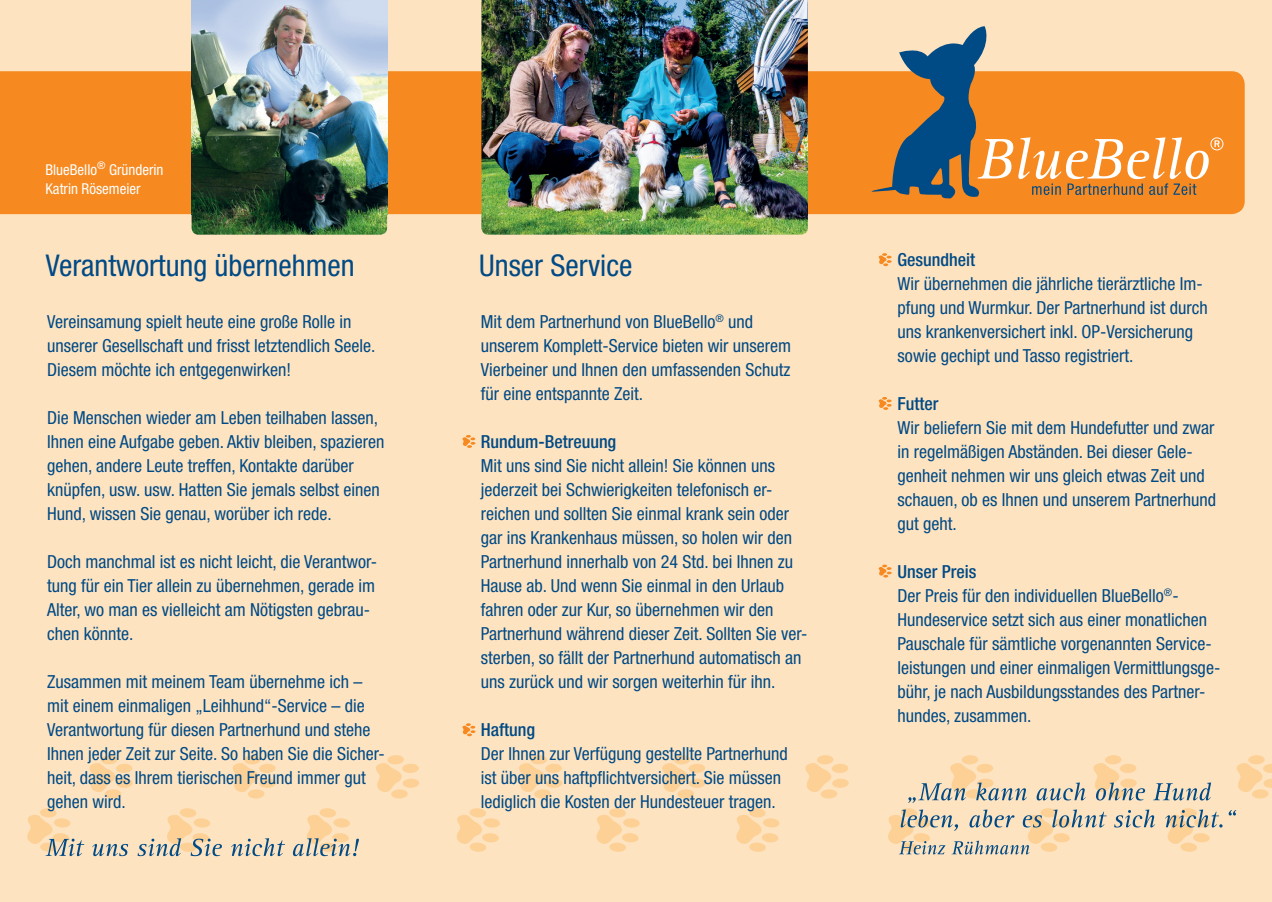
<style>
.page{position:relative;width:1272px;height:902px;background:#fff}
.page>*{position:absolute;margin:0;border:0;box-sizing:border-box;transform-origin:0 0}
.t1{font:condensed 30px "Helvetica Neue LT Std";color:#004a86}
.t2{font:condensed 18px/24px "Helvetica Neue LT Std";color:#004a86}
.t3{font:500 condensed 18px "Helvetica Neue LT Std";color:#004a86}
.t4{font:condensed 15px/19.5px "Helvetica Neue LT Std";color:#fff}
.s1{font-weight:500}
</style>
<div class="page">
<div style="left:0;top:0;width:1271px;height:901px;background:#fee3c0"></div>
<div style="left:101px;top:755px;width:17px;height:9px;background:#fdd095;border-radius:50%"></div>
<div style="left:116px;top:763px;width:16px;height:10px;background:#fdd095;border-radius:50%"></div>
<div style="left:116px;top:778px;width:17px;height:9px;background:#fdd095;border-radius:50%"></div>
<div style="left:105px;top:789px;width:16px;height:9px;background:#fdd095;border-radius:50%"></div>
<svg style="left:89px;top:761px;width:27px;height:32px"></svg>
<svg style="left:180px;top:807px;width:16px;height:10px"></svg>
<svg style="left:40px;top:807px;width:17px;height:10px"></svg>
<svg style="left:319px;top:807px;width:17px;height:10px"></svg>
<div style="left:244px;top:755px;width:17px;height:9px;background:#fdd095;border-radius:50%"></div>
<div style="left:259px;top:763px;width:17px;height:10px;background:#fdd095;border-radius:50%"></div>
<div style="left:259px;top:778px;width:17px;height:9px;background:#fdd095;border-radius:50%"></div>
<div style="left:248px;top:789px;width:16px;height:9px;background:#fdd095;border-radius:50%"></div>
<svg style="left:232px;top:761px;width:27px;height:32px"></svg>
<div style="left:387px;top:755px;width:17px;height:9px;background:#fdd095;border-radius:50%"></div>
<div style="left:402px;top:763px;width:17px;height:10px;background:#fdd095;border-radius:50%"></div>
<div style="left:402px;top:778px;width:17px;height:9px;background:#fdd095;border-radius:50%"></div>
<div style="left:391px;top:789px;width:17px;height:9px;background:#fdd095;border-radius:50%"></div>
<svg style="left:376px;top:763px;width:26px;height:30px"></svg>
<div style="left:530px;top:755px;width:17px;height:9px;background:#fdd095;border-radius:50%"></div>
<div style="left:545px;top:763px;width:17px;height:10px;background:#fdd095;border-radius:50%"></div>
<div style="left:545px;top:778px;width:17px;height:9px;background:#fdd095;border-radius:50%"></div>
<div style="left:534px;top:789px;width:17px;height:9px;background:#fdd095;border-radius:50%"></div>
<svg style="left:519px;top:763px;width:26px;height:30px"></svg>
<svg style="left:609px;top:807px;width:17px;height:10px"></svg>
<div style="left:623px;top:818px;width:17px;height:9px;background:#fdd095;border-radius:50%"></div>
<div style="left:622px;top:832px;width:16px;height:10px;background:#fdd095;border-radius:50%"></div>
<div style="left:609px;top:842px;width:17px;height:10px;background:#fdd095;border-radius:50%"></div>
<svg style="left:596px;top:813px;width:26px;height:32px"></svg>
<svg style="left:469px;top:807px;width:17px;height:10px"></svg>
<div style="left:483px;top:818px;width:17px;height:9px;background:#fdd095;border-radius:50%"></div>
<div style="left:482px;top:832px;width:17px;height:10px;background:#fdd095;border-radius:50%"></div>
<div style="left:469px;top:842px;width:17px;height:10px;background:#fdd095;border-radius:50%"></div>
<svg style="left:457px;top:813px;width:25px;height:32px"></svg>
<svg style="left:749px;top:807px;width:16px;height:10px"></svg>
<div style="left:762px;top:818px;width:17px;height:9px;background:#fdd095;border-radius:50%"></div>
<div style="left:761px;top:832px;width:17px;height:10px;background:#fdd095;border-radius:50%"></div>
<div style="left:749px;top:842px;width:17px;height:10px;background:#fdd095;border-radius:50%"></div>
<svg style="left:736px;top:813px;width:25px;height:32px"></svg>
<div style="left:673px;top:755px;width:17px;height:9px;background:#fdd095;border-radius:50%"></div>
<div style="left:688px;top:763px;width:17px;height:10px;background:#fdd095;border-radius:50%"></div>
<div style="left:689px;top:778px;width:16px;height:9px;background:#fdd095;border-radius:50%"></div>
<div style="left:677px;top:789px;width:17px;height:9px;background:#fdd095;border-radius:50%"></div>
<svg style="left:662px;top:761px;width:26px;height:32px"></svg>
<div style="left:816px;top:755px;width:17px;height:9px;background:#fdd095;border-radius:50%"></div>
<div style="left:831px;top:763px;width:17px;height:10px;background:#fdd095;border-radius:50%"></div>
<div style="left:832px;top:778px;width:16px;height:9px;background:#fdd095;border-radius:50%"></div>
<div style="left:820px;top:789px;width:17px;height:9px;background:#fdd095;border-radius:50%"></div>
<svg style="left:805px;top:761px;width:26px;height:32px"></svg>
<div style="left:961px;top:755px;width:17px;height:9px;background:#fdd095;border-radius:50%"></div>
<div style="left:1104px;top:755px;width:17px;height:9px;background:#fdd095;border-radius:50%"></div>
<div style="left:1247px;top:755px;width:17px;height:9px;background:#fdd095;border-radius:50%"></div>
<div style="left:1251px;top:789px;width:17px;height:9px;background:#fdd095;border-radius:50%"></div>
<svg style="left:1236px;top:761px;width:35px;height:32px"></svg>
<div style="left:0;top:71px;width:1244px;height:143px;background:#f6891f"></div>
<svg style="left:27px;top:813px;width:332px;height:43px"></svg>
<svg style="left:888px;top:809px;width:348px;height:45px"></svg>
<svg style="left:908px;top:761px;width:303px;height:41px"></svg>
<img style="left:191px;top:0;width:196px;height:235px">
<img style="left:481px;top:0;width:326px;height:235px">
<svg style="left:462px;top:435px;width:13px;height:13px"></svg>
<svg style="left:462px;top:723px;width:13px;height:13px"></svg>
<svg style="left:878px;top:397px;width:13px;height:13px"></svg>
<svg style="left:878px;top:564px;width:13px;height:13px"></svg>
<svg style="left:878px;top:253px;width:13px;height:13px"></svg>
<svg style="left:844px;top:26px;width:379px;height:174px"></svg>
<p class="t4" style="left:45px;top:160px;width:120px">BlueBello<sup>®</sup> Gründerin<br>Katrin Rösemeier</p>
<h1 class="t1" style="left:46px;top:248px;width:310px">Verantwortung übernehmen</h1>
<h1 class="t1" style="left:479px;top:248px;width:155px">Unser Service</h1>
<p class="t2" style="left:47px;top:309px;width:330px">Vereinsamung spielt heute eine große Rolle in unserer Gesellschaft und frisst letztendlich Seele.<br>Diesem möchte ich entgegenwirken!</p>
<p class="t2" style="left:47px;top:405px;width:339px">Die Menschen wieder am Leben teilhaben lassen, Ihnen eine Aufgabe geben. Aktiv bleiben, spazieren gehen, andere Leute treffen, Kontakte darüber knüpfen, usw. usw. Hatten Sie jemals selbst einen Hund, wissen Sie genau, worüber ich rede.</p>
<p class="t2" style="left:47px;top:549px;width:331px">Doch manchmal ist es nicht leicht, die Verantwor&shy;tung für ein Tier allein zu übernehmen, gerade im Alter, wo man es vielleicht am Nötigsten gebrau&shy;chen könnte.</p>
<p class="t2" style="left:47px;top:669px;width:339px">Zusammen mit meinem Team übernehme ich – mit einem einmaligen „Leihhund“-Service – die Verantwortung für diesen Partnerhund und stehe Ihnen jeder Zeit zur Seite. So haben Sie die Sicher&shy;heit, dass es Ihrem tierischen Freund immer gut gehen wird.</p>
<p class="t2" style="left:481px;top:309px;width:312px">Mit dem Partnerhund von BlueBello<sup>®</sup> und unserem Komplett-Service bieten wir unserem Vierbeiner und Ihnen den umfassenden Schutz für eine entspannte Zeit.</p>
<p class="t3" style="left:481px;top:430px;width:137px">Rundum-Betreuung</p>
<p class="t2" style="left:481px;top:453px;width:328px">Mit uns sind Sie nicht allein! Sie können uns jederzeit bei Schwierigkeiten telefonisch er&shy;reichen und sollten Sie einmal krank sein oder gar ins Krankenhaus müssen, so holen wir den Partnerhund innerhalb von 24 Std. bei Ihnen zu Hause ab. Und wenn Sie einmal in den Urlaub fahren oder zur Kur, so übernehmen wir den Partnerhund während dieser Zeit. Sollten Sie ver&shy;sterben, so fällt der Partnerhund automatisch an uns zurück und wir sorgen weiterhin für ihn.</p>
<p class="t3" style="left:481px;top:718px;width:56px">Haftung</p>
<p class="t2" style="left:481px;top:741px;width:308px">Der Ihnen zur Verfügung gestellte Partnerhund ist über uns haftpflichtversichert. Sie müssen lediglich die Kosten der Hundesteuer tragen.</p>
<p class="t3" style="left:897px;top:249px;width:79px">Gesundheit</p>
<p class="t2" style="left:897px;top:271px;width:312px">Wir übernehmen die jährliche tierärztliche Im&shy;pfung und Wurmkur. Der Partnerhund ist durch uns krankenversichert inkl. OP-Versicherung sowie gechipt und Tasso registriert.</p>
<p class="t3" style="left:897px;top:393px;width:43px">Futter</p>
<p class="t2" style="left:897px;top:415px;width:320px">Wir beliefern Sie mit dem Hundefutter und zwar in regelmäßigen Abständen. Bei dieser Gele&shy;genheit nehmen wir uns gleich etwas Zeit und schauen, ob es Ihnen und unserem Partnerhund gut geht.</p>
<p class="t2" style="left:897px;top:559px;width:324px"><span class="s1">Unser Preis<br></span>Der Preis für den individuellen BlueBello<sup>®</sup>- Hundeservice setzt sich aus einer monatlichen Pauschale für sämtliche vorgenannten Service&shy;leistungen und einer einmaligen Vermittlungsge&shy;bühr, je nach Ausbildungsstandes des Partner&shy;hundes, zusammen.</p>
</div>
